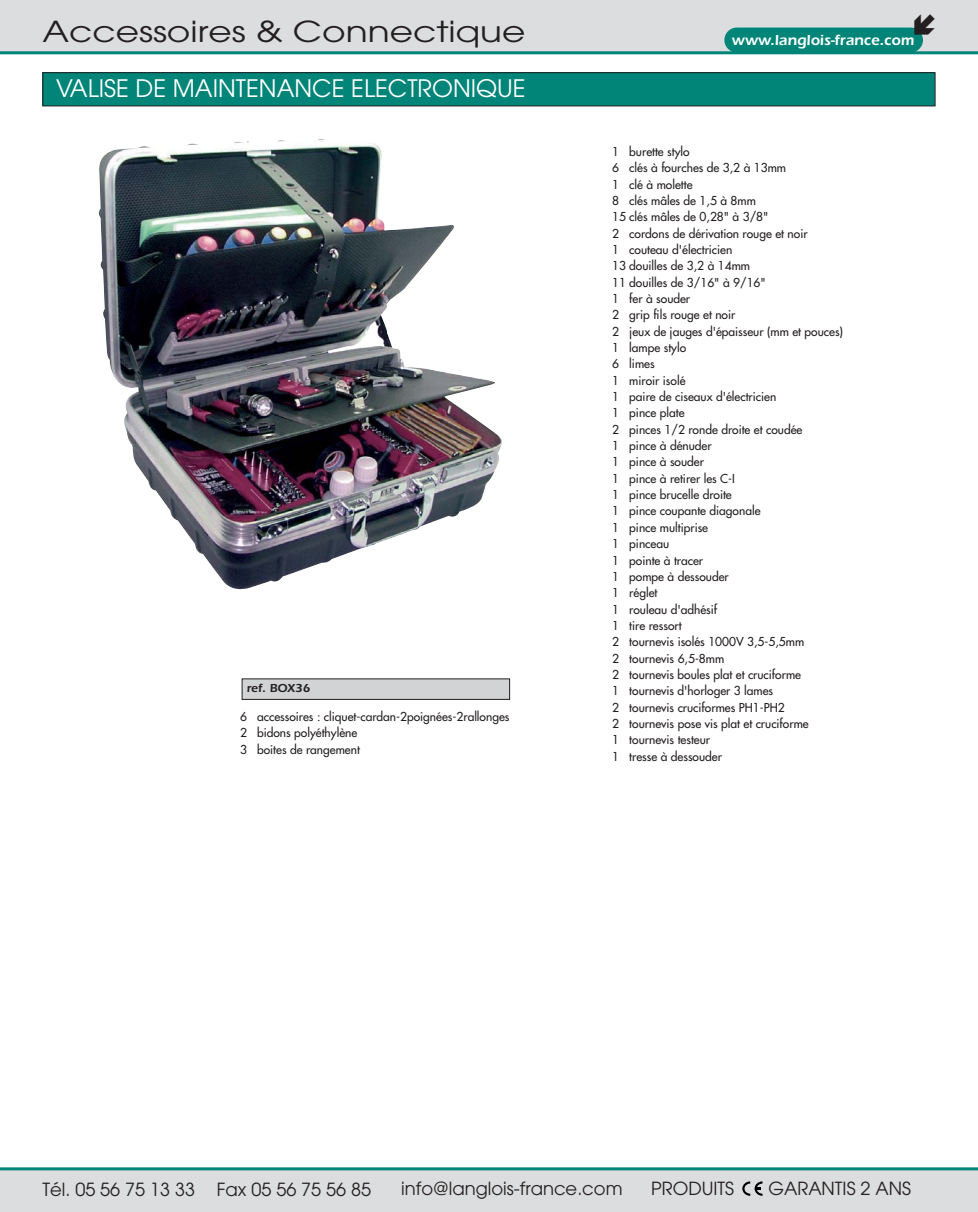
<style>
.page{position:relative;width:978px;height:1212px;background:#fff}
.page>*{position:absolute;margin:0;border:0;box-sizing:border-box;transform-origin:0 0}
.t1{font:28.8px "Avant Garde";color:#231f20;scale:1.25 1}
.t2{font:24px "Avant Garde";color:#fff}
.t3{font:18px "Avant Garde";color:#231f20}
.t4{font:600 15px "Itc Eras";color:#fff}
.t5{font:12px/16.4px "Futura";color:#231f20}
.t6{font:600 12px "Itc Eras";color:#231f20}
</style>
<div class="page">
<div style="left:0;top:0;width:978px;height:54px;background:#dcddde"></div>
<hr style="left:0;top:51px;width:978px;height:3px;background:#008578">
<div style="left:0;top:1169px;width:978px;height:43px;background:#dcddde"></div>
<hr style="left:0;top:1167px;width:978px;height:3px;background:#008578">
<svg style="left:742px;top:1181px;width:20px;height:15px"></svg>
<div style="left:724px;top:28px;width:199px;height:25px;background:#008578;border-radius:12px"></div>
<div style="left:43px;top:73px;width:892px;height:33px;background:#008578"></div>
<div style="left:43px;top:72px;width:892px;height:34px;border:1px solid #231f20"></div>
<div style="left:242px;top:679px;width:268px;height:20px;background:#d1d3d4"></div>
<div style="left:242px;top:678px;width:268px;height:22px;border:1px solid #231f20"></div>
<img style="left:98px;top:139px;width:404px;height:451px">
<h1 class="t1" style="left:43px;top:21px;width:388px">Accessoires &amp; Connectique</h1>
<h2 class="t2" style="left:56px;top:80px;width:471px">VALISE DE MAINTENANCE ELECTRONIQUE</h2>
<p class="t6" style="left:247px;top:684px;width:65px">ref. BOX36</p>
<p class="t5" style="left:240px;top:709px;width:271px">6 accessoires : cliquet-cardan-2poignées-2rallonges<br>2 bidons polyéthylène<br>3 boites de rangement</p>
<p class="t4" style="left:732px;top:35px;width:184px">www.langlois-france.com</p>
<p class="t5" style="left:612px;top:144px;width:232px">1 burette stylo<br>6 clés à fourches de 3,2 à 13mm<br>1 clé à molette<br>8 clés mâles de 1,5 à 8mm<br>15 clés mâles de 0,28" à 3/8"<br>2 cordons de dérivation rouge et noir<br>1 couteau d'électricien<br>13 douilles de 3,2 à 14mm<br>11 douilles de 3/16" à 9/16"<br>1 fer à souder<br>2 grip fils rouge et noir<br>2 jeux de jauges d'épaisseur (mm et pouces)<br>1 lampe stylo<br>6 limes<br>1 miroir isolé<br>1 paire de ciseaux d'électricien<br>1 pince plate<br>2 pinces 1/2 ronde droite et coudée<br>1 pince à dénuder<br>1 pince à souder<br>1 pince à retirer les C-I<br>1 pince brucelle droite<br>1 pince coupante diagonale<br>1 pince multiprise<br>1 pinceau<br>1 pointe à tracer<br>1 pompe à dessouder<br>1 réglet<br>1 rouleau d'adhésif<br>1 tire ressort<br>2 tournevis isolés 1000V 3,5-5,5mm<br>2 tournevis 6,5-8mm<br>2 tournevis boules plat et cruciforme<br>1 tournevis d'horloger 3 lames<br>2 tournevis cruciformes PH1-PH2<br>2 tournevis pose vis plat et cruciforme<br>1 tournevis testeur<br>1 tresse à dessouder</p>
<h3 class="t3" style="left:43px;top:1183px;width:330px">Tél. 05 56 75 13 33 Fax 05 56 75 56 85</h3>
<h3 class="t3" style="left:401px;top:1182px;width:223px">info@langlois-france.com</h3>
<h3 class="t3" style="left:651px;top:1182px;width:85px">PRODUITS</h3>
<h3 class="t3" style="left:768px;top:1182px;width:144px">GARANTIS 2 ANS</h3>
</div>
